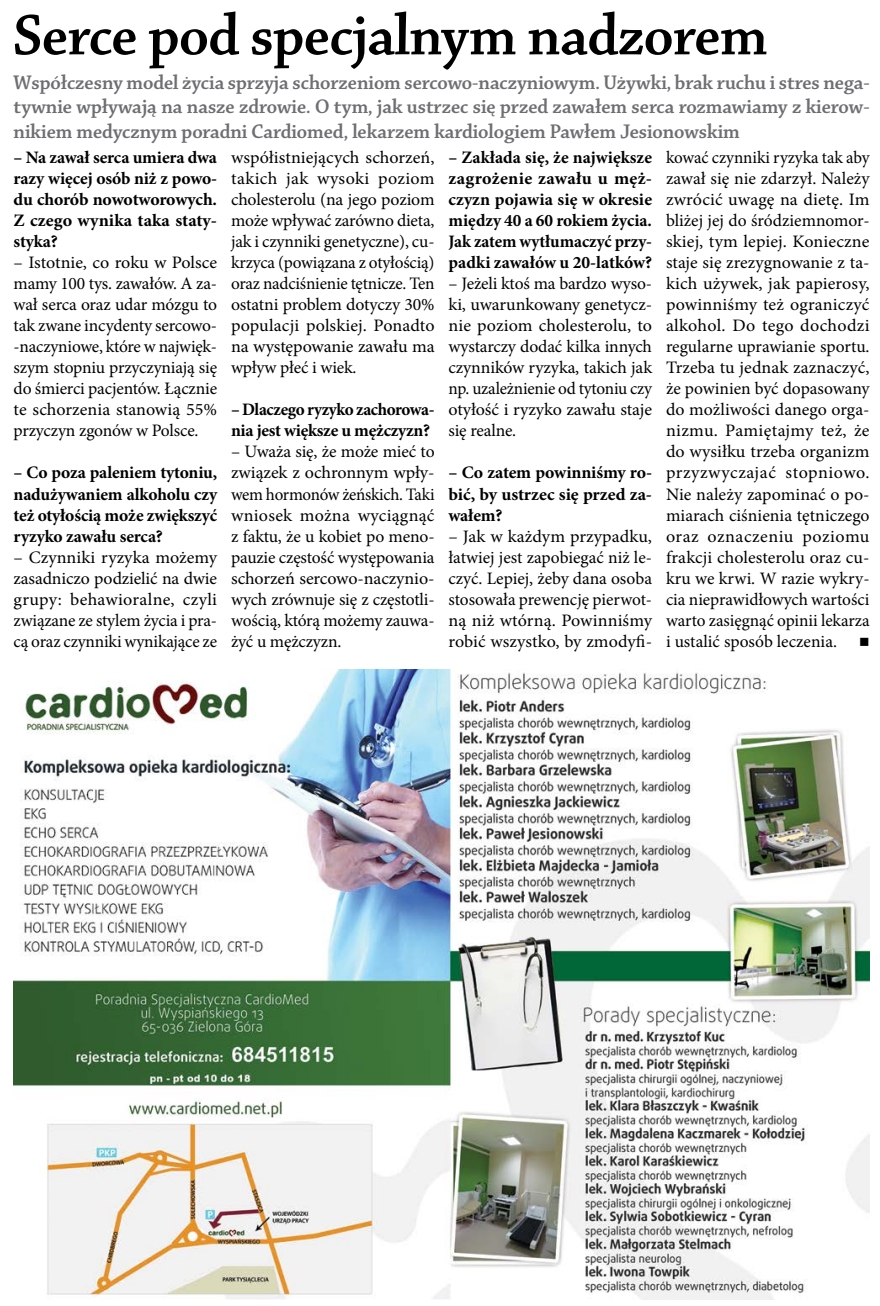
<style>
.page{position:relative;width:880px;height:1306px;background:#fff}
.page>*{position:absolute;margin:0;border:0;box-sizing:border-box;transform-origin:0 0}
.t1{font:61.25px "Chaparral Pro Semibold Disp";color:#000}
.t2{font:21px/24.5px "Chaparral Pro Semibold Subh";color:#6d6e71;text-align:justify}
.t3{font:17.5px/21px "Minion Pro";letter-spacing:-.01em;color:#000;text-align:justify}
.t4{font:700 17.5px/21px "Minion Pro";letter-spacing:-.01em;color:#000;text-align:justify}
.t5{font:14px "Wingdings";color:#000}
</style>
<div class="page">
<img style="left:14px;top:669px;width:855px;height:630px">
<h1 class="t1" style="left:14px;top:3px;width:755px">Serce pod specjalnym nadzorem</h1>
<p class="t2" style="left:14px;top:71px;width:857px">Współczesny model życia sprzyja schorzeniom sercowo-naczyniowym. Używki, brak ruchu i stres nega&shy;tywnie wpływają na nasze zdrowie. O tym, jak ustrzec się przed zawałem serca rozmawiamy z kierow&shy;nikiem medycznym poradni Cardiomed, lekarzem kardiologiem Pawłem Jesionowskim</p>
<p class="t4" style="left:14px;top:147px;width:205px">– Na zawał serca umiera dwa razy więcej osób niż z powo&shy;du chorób nowotworowych.<br>Z czego wynika taka staty&shy;styka?</p>
<p class="t3" style="left:14px;top:252px;width:205px">– Istotnie, co roku w Polsce mamy 100 tys. zawałów. A za&shy;wał serca oraz udar mózgu to tak zwane incydenty sercowo--naczyniowe, które w najwięk&shy;szym stopniu przyczyniają się do śmierci pacjentów. Łącznie te schorzenia stanowią 55% przyczyn zgonów w Polsce.</p>
<p class="t4" style="left:14px;top:462px;width:205px">– Co poza paleniem tytoniu, nadużywaniem alkoholu czy też otyłością może zwiększyć ryzyko zawału serca?</p>
<p class="t3" style="left:14px;top:546px;width:205px">– Czynniki ryzyka możemy zasadniczo podzielić na dwie grupy: behawioralne, czyli związane ze stylem życia i pra&shy;cą oraz czynniki wynikające ze</p>
<p class="t3" style="left:231px;top:147px;width:205px">współistniejących schorzeń, takich jak wysoki poziom cholesterolu (na jego poziom może wpływać zarówno dieta, jak i czynniki genetyczne), cu&shy;krzyca (powiązana z otyłością) oraz nadciśnienie tętnicze. Ten ostatni problem dotyczy 30% populacji polskiej. Ponadto na występowanie zawału ma wpływ płeć i wiek.</p>
<p class="t4" style="left:231px;top:399px;width:205px">– Dlaczego ryzyko zachorowa&shy;nia jest większe u mężczyzn?</p>
<p class="t3" style="left:231px;top:441px;width:205px">– Uważa się, że może mieć to związek z ochronnym wpły&shy;wem hormonów żeńskich. Taki wniosek można wyciągnąć z faktu, że u kobiet po meno&shy;pauzie częstość występowania schorzeń sercowo-naczynio&shy;wych zrównuje się z częstotli&shy;wością, którą możemy zauwa&shy;żyć u mężczyzn.</p>
<p class="t3" style="left:665px;top:147px;width:205px">kować czynniki ryzyka tak aby zawał się nie zdarzył. Należy zwrócić uwagę na dietę. Im bliżej jej do śródziemnomor&shy;skiej, tym lepiej. Konieczne staje się zrezygnowanie z ta&shy;kich używek, jak papierosy, powinniśmy też ograniczyć alkohol. Do tego dochodzi regularne uprawianie sportu.<br>Trzeba tu jednak zaznaczyć, że powinien być dopasowany do możliwości danego orga&shy;nizmu. Pamiętajmy też, że do wysiłku trzeba organizm przyzwyczajać stopniowo.<br>Nie należy zapominać o po&shy;miarach ciśnienia tętniczego oraz oznaczeniu poziomu frakcji cholesterolu oraz cu&shy;kru we krwi. W razie wykry&shy;cia nieprawidłowych wartości warto zasięgnąć opinii lekarza i ustalić sposób leczenia.</p>
<p class="t4" style="left:448px;top:147px;width:205px">– Zakłada się, że największe zagrożenie zawału u męż&shy;czyzn pojawia się w okresie między 40 a 60 rokiem życia.<br>Jak zatem wytłumaczyć przy&shy;padki zawałów u 20-latków?</p>
<p class="t3" style="left:448px;top:273px;width:205px">– Jeżeli ktoś ma bardzo wyso&shy;ki, uwarunkowany genetycz&shy;nie poziom cholesterolu, to wystarczy dodać kilka innych czynników ryzyka, takich jak np. uzależnienie od tytoniu czy otyłość i ryzyko zawału staje się realne.</p>
<p class="t4" style="left:448px;top:462px;width:205px">– Co zatem powinniśmy ro&shy;bić, by ustrzec się przed za&shy;wałem?</p>
<p class="t3" style="left:448px;top:525px;width:205px">– Jak w każdym przypadku, łatwiej jest zapobiegać niż le&shy;czyć. Lepiej, żeby dana osoba stosowała prewencję pierwot&shy;ną niż wtórną. Powinniśmy robić wszystko, by zmodyfi-</p>
<p class="t5" style="left:858px;top:634px;width:12px">■</p>
</div>
